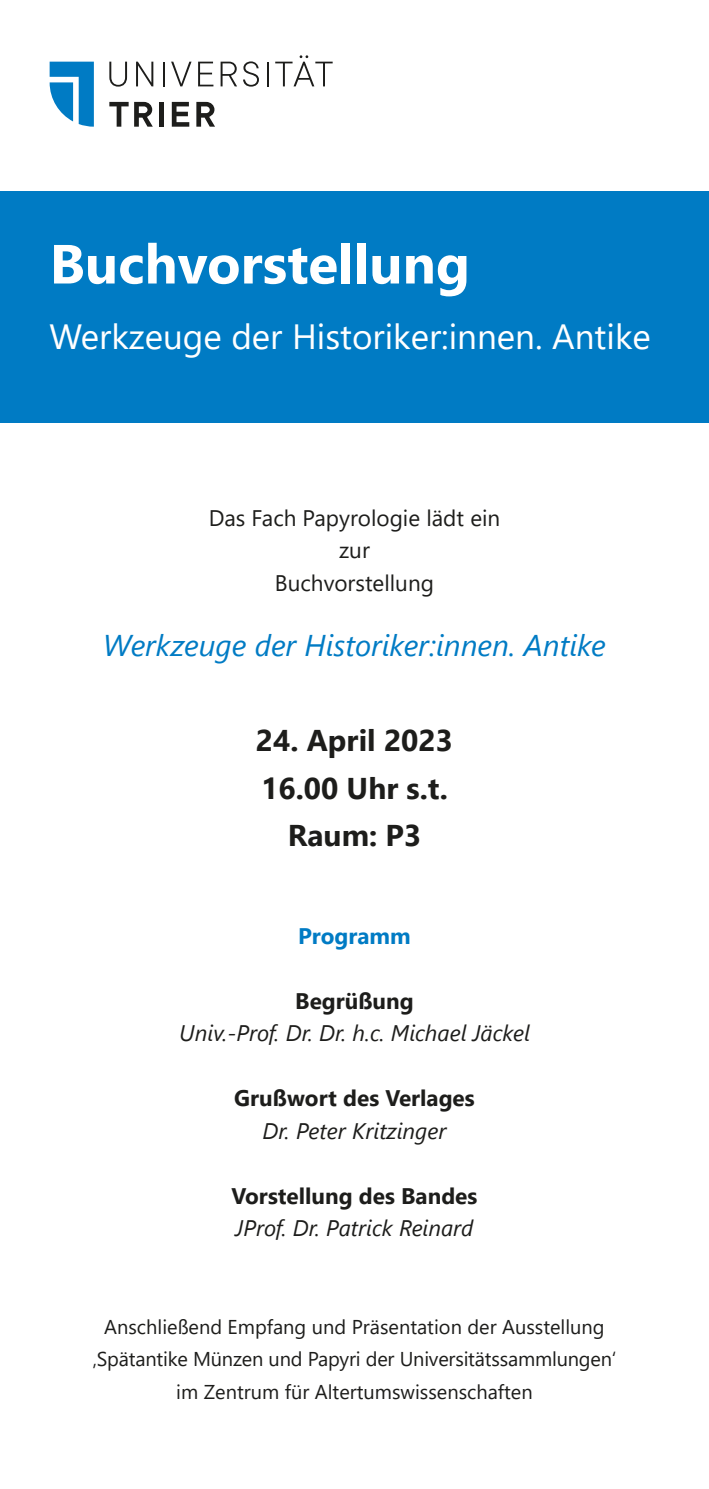
<style>
.page{position:relative;width:709px;height:1489px;background:#fff}
.page>*{position:absolute;margin:0;border:0;box-sizing:border-box;transform-origin:0 0}
.t1{font:700 55px "Segoe UI";color:#fff}
.t2{font:35px "Segoe UI";color:#fff}
.t3{font:italic 30px "Segoe UI";color:#007bc4}
.t4{font:700 30px/47.5px "Segoe UI";color:#1d1d1b;text-align:center}
.t5{font:italic 22.5px "Segoe UI";color:#1d1d1b}
.t6{font:700 22.5px "Segoe UI";color:#1d1d1b}
.t7{font:22.5px/32.5px "Segoe UI";color:#1d1d1b;text-align:center}
.t8{font:700 22.5px "Segoe UI";color:#007bc4}
.t9{font:20px/32.5px "Segoe UI";color:#1d1d1b;text-align:center}
</style>
<div class="page">
<div style="left:0;top:192px;width:709px;height:231px;background:#007bc4"></div>
<svg style="left:50px;top:62px;width:44px;height:65px"></svg>
<svg style="left:109px;top:62px;width:18px;height:25px"></svg>
<svg style="left:136px;top:62px;width:17px;height:24px"></svg>
<hr style="left:163px;top:62px;width:2px;height:24px;background:#1d1d1b">
<svg style="left:171px;top:62px;width:20px;height:24px"></svg>
<svg style="left:198px;top:62px;width:15px;height:24px"></svg>
<svg style="left:220px;top:62px;width:17px;height:24px"></svg>
<svg style="left:243px;top:61px;width:16px;height:26px"></svg>
<hr style="left:267px;top:62px;width:2px;height:24px;background:#1d1d1b">
<svg style="left:275px;top:55px;width:58px;height:31px"></svg>
<svg style="left:109px;top:102px;width:44px;height:25px"></svg>
<div style="left:159px;top:102px;width:5px;height:25px;background:#1d1d1b"></div>
<svg style="left:172px;top:102px;width:17px;height:25px"></svg>
<svg style="left:196px;top:102px;width:19px;height:25px"></svg>
<h1 class="t1" style="left:50px;top:212px;width:422px">Buchvorstellung</h1>
<h2 class="t2" style="left:50px;top:303px;width:602px">Werkzeuge der Historiker:innen. Antike</h2>
<p class="t7" style="left:209px;top:499px;width:293px">Das Fach Papyrologie lädt ein zur<br>Buchvorstellung</p>
<h3 class="t3" style="left:103px;top:617px;width:504px">Werkzeuge der Historiker:innen. Antike</h3>
<h3 class="t4" style="left:256px;top:714px;width:198px">24. April 2023<br>16.00 Uhr s.t.<br>Raum: P3</h3>
<p class="t8" style="left:298px;top:914px;width:114px">Programm</p>
<p class="t6" style="left:295px;top:979px;width:120px">Begrüßung</p>
<p class="t5" style="left:179px;top:1011px;width:352px">Univ.-Prof. Dr. Dr. h.c. Michael Jäckel</p>
<p class="t6" style="left:234px;top:1076px;width:242px">Grußwort des Verlages</p>
<p class="t5" style="left:262px;top:1109px;width:185px">Dr. Peter Kritzinger</p>
<p class="t6" style="left:232px;top:1174px;width:247px">Vorstellung des Bandes</p>
<p class="t5" style="left:235px;top:1206px;width:239px">JProf. Dr. Patrick Reinard</p>
<p class="t9" style="left:92px;top:1308px;width:525px">Anschließend Empfang und Präsentation der Ausstellung ‚Spätantike Münzen und Papyri der Universitätssammlungen‘ im Zentrum für Altertumswissenschaften</p>
</div>
